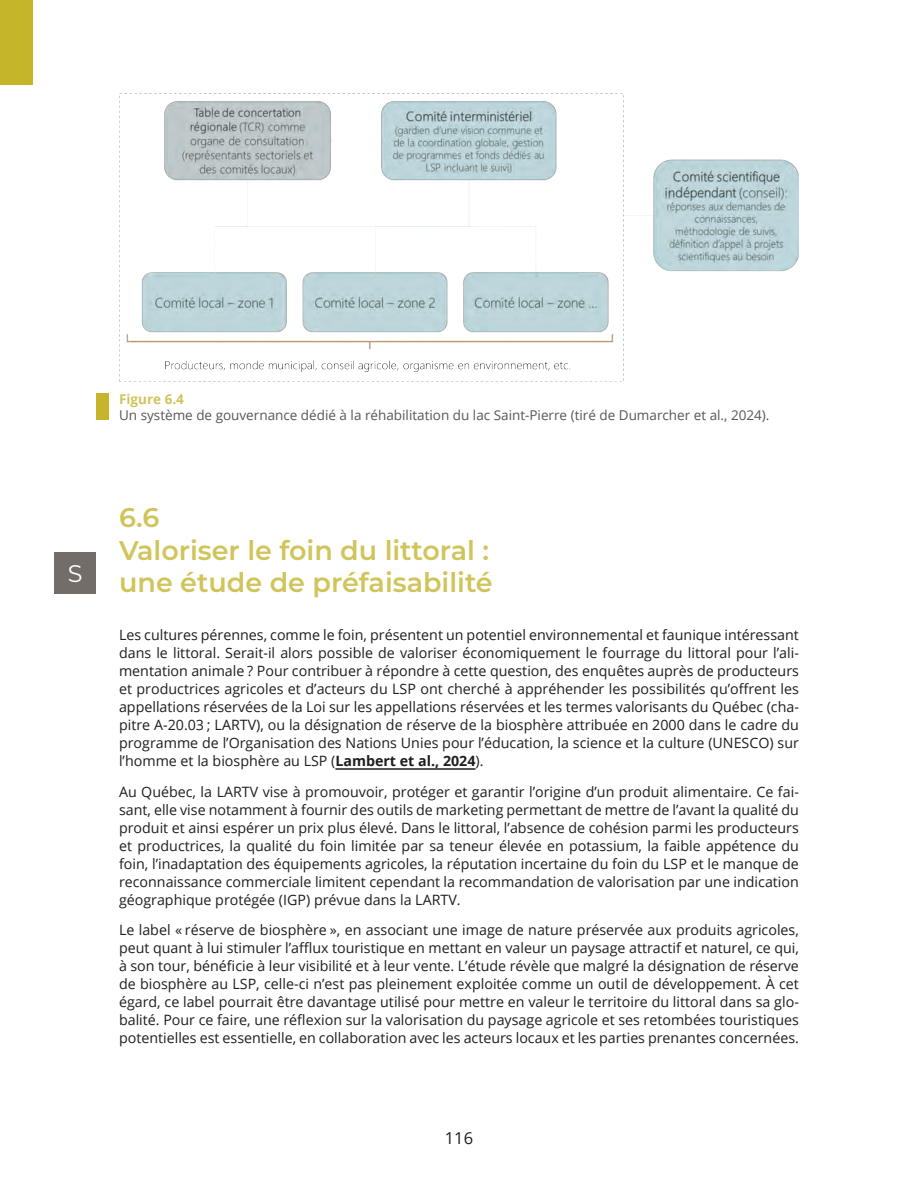
<style>
.page{position:relative;width:918px;height:1188px;background:#fff}
.page>*{position:absolute;margin:0;border:0;box-sizing:border-box;transform-origin:0 0}
.t1{font:600 27px/32.4px "Montserrat";color:#d0c45b}
.t2{font:24px "Montserrat";color:#fff}
.t3{font:16.5px "Open Sans 2";color:#1d1e1f}
.t4{font:14.25px/18px "Open Sans";color:#1d1e1f;text-align:justify}
.t5{font:13.5px "Open Sans";color:#575758}
.t6{font:700 13.5px "Open Sans";color:#d0c45b}
.s1{font-weight:700}
</style>
<div class="page">
<div style="left:0;top:0;width:33px;height:85px;background:#c4b52b"></div>
<hr style="left:335px;top:768px;width:141px;height:2px;background:#1d1e1f">
<div style="left:55px;top:553px;width:41px;height:41px;background:#736d6a"></div>
<img style="left:119px;top:95px;width:680px;height:287px">
<div style="left:96px;top:394px;width:12px;height:26px;background:#c4b52b"></div>
<h2 class="t2" style="left:68px;top:557px;width:16px">S</h2>
<p class="t6" style="left:119px;top:390px;width:66px">Figure 6.4</p>
<p class="t5" style="left:119px;top:406px;width:652px">Un système de gouvernance dédié à la réhabilitation du lac Saint-Pierre (tiré de Dumarcher et al., 2024).</p>
<h1 class="t1" style="left:119px;top:500px;width:375px">6.6<br>Valoriser le foin du littoral : une étude de préfaisabilité</h1>
<p class="t4" style="left:119px;top:625px;width:681px">Les cultures pérennes, comme le foin, présentent un potentiel environnemental et faunique intéressant dans le littoral. Serait-il alors possible de valoriser économiquement le fourrage du littoral pour l’ali&shy;mentation animale ? Pour contribuer à répondre à cette question, des enquêtes auprès de producteurs et productrices agricoles et d’acteurs du LSP ont cherché à appréhender les possibilités qu’offrent les appellations réservées de la Loi sur les appellations réservées et les termes valorisants du Québec (cha&shy;pitre A-20.03 ; LARTV), ou la désignation de réserve de la biosphère attribuée en 2000 dans le cadre du programme de l’Organisation des Nations Unies pour l’éducation, la science et la culture (UNESCO) sur l’homme et la biosphère au LSP (<span class="s1">Lambert et al., 2024</span>).</p>
<p class="t4" style="left:119px;top:782px;width:681px">Au Québec, la LARTV vise à promouvoir, protéger et garantir l’origine d’un produit alimentaire. Ce fai&shy;sant, elle vise notamment à fournir des outils de marketing permettant de mettre de l’avant la qualité du produit et ainsi espérer un prix plus élevé. Dans le littoral, l’absence de cohésion parmi les producteurs et productrices, la qualité du foin limitée par sa teneur élevée en potassium, la faible appétence du foin, l’inadaptation des équipements agricoles, la réputation incertaine du foin du LSP et le manque de reconnaissance commerciale limitent cependant la recommandation de valorisation par une indication géographique protégée (IGP) prévue dans la LARTV.</p>
<p class="t4" style="left:119px;top:921px;width:681px">Le label « réserve de biosphère », en associant une image de nature préservée aux produits agricoles, peut quant à lui stimuler l’afflux touristique en mettant en valeur un paysage attractif et naturel, ce qui, à son tour, bénéficie à leur visibilité et à leur vente. L’étude révèle que malgré la désignation de réserve de biosphère au LSP, celle-ci n’est pas pleinement exploitée comme un outil de développement. À cet égard, ce label pourrait être davantage utilisé pour mettre en valeur le territoire du littoral dans sa glo&shy;balité. Pour ce faire, une réflexion sur la valorisation du paysage agricole et ses retombées touristiques potentielles est essentielle, en collaboration avec les acteurs locaux et les parties prenantes concernées.</p>
<p class="t3" style="left:445px;top:1127px;width:30px">116</p>
</div>
